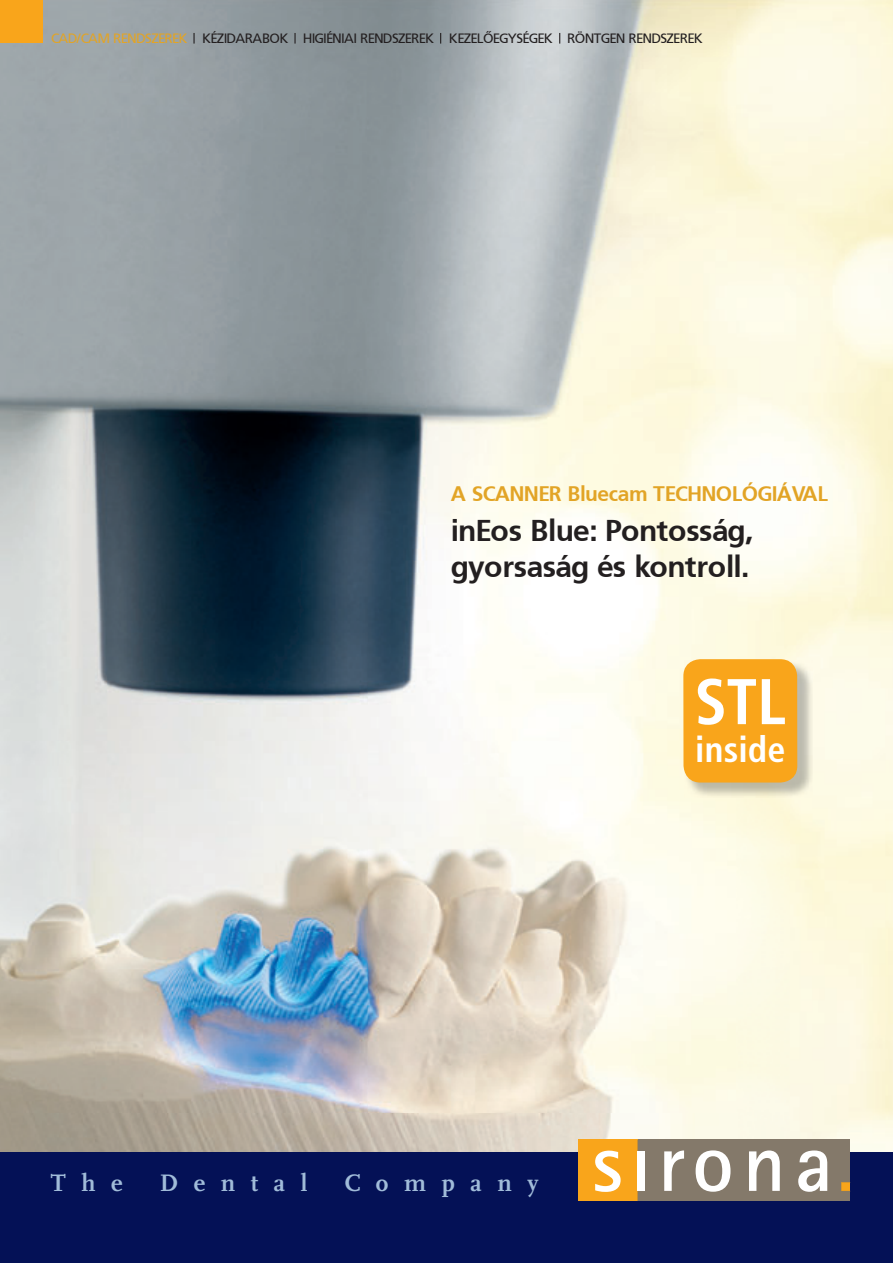
<style>
.page{position:relative;width:893px;height:1263px;background:#fff}
.page>*{position:absolute;margin:0;border:0;box-sizing:border-box;transform-origin:0 0}
.t1{font:700 condensed 64.5px "Frutiger";color:#fff}
.t2{font:700 condensed 36px "Frutiger";letter-spacing:.005em;color:#fff}
.t3{font:700 30px/36px "Frutiger PFL";color:#231f20}
.t4{font:700 24.9px "Scala";letter-spacing:.625em;color:#a1bcd9}
.t5{font:700 21px "Frutiger PFL";color:#e2a426}
.t6{font:13.5px "Frutiger PFL";color:#231f20}
.s1{color:#e2a426}
</style>
<div class="page">
<img style="left:0;top:0;width:736px;height:1152px">
<div style="left:0;top:0;width:42px;height:43px;background:#f9a51b"></div>
<div style="left:0;top:1152px;width:893px;height:111px;background:#041156"></div>
<div style="left:637px;top:1140px;width:213px;height:61px;background:#84796a"></div>
<div style="left:578px;top:1140px;width:59px;height:61px;background:#f9a51b"></div>
<svg style="left:595px;top:1150px;width:26px;height:42px"></svg>
<svg style="left:664px;top:1150px;width:20px;height:41px"></svg>
<svg style="left:696px;top:1150px;width:34px;height:42px"></svg>
<svg style="left:749px;top:1150px;width:31px;height:41px"></svg>
<svg style="left:798px;top:1150px;width:29px;height:42px"></svg>
<svg style="left:841px;top:1182px;width:9px;height:9px"></svg>
<hr style="left:637px;top:1140px;width:1px;height:61px;background:#937a53">
<div style="left:637px;top:1151px;width:8px;height:40px;background:#fff"></div>
<img style="left:684px;top:660px;width:129px;height:138px">
<div style="left:683px;top:659px;width:114px;height:123px;background:#f9a51b;border-radius:17px"></div>
<svg style="left:193px;top:33px;width:2px;height:11px"></svg>
<svg style="left:294px;top:33px;width:2px;height:11px"></svg>
<p class="t6" style="left:51px;top:30px;width:653px"><span class="s1">CAD/CAM RENDSZEREK</span> KÉZIDARABOK HIGIÉNIAI RENDSZEREK KEZELŐEGYSÉGEK RÖNTGEN RENDSZEREK</p>
<p class="t5" style="left:451px;top:479px;width:378px">A SCANNER Bluecam TECHNOLÓGIÁVAL</p>
<p class="t3" style="left:451px;top:513px;width:304px">inEos Blue: Pontosság, gyorsaság és kontroll.</p>
<p class="t1" style="left:695px;top:663px;width:93px">STL</p>
<p class="t2" style="left:695px;top:728px;width:92px">inside</p>
<p class="t4" style="left:51px;top:1168px;width:73px">The</p>
<p class="t4" style="left:160px;top:1168px;width:149px">Dental</p>
<p class="t4" style="left:344px;top:1168px;width:196px">Company</p>
</div>
